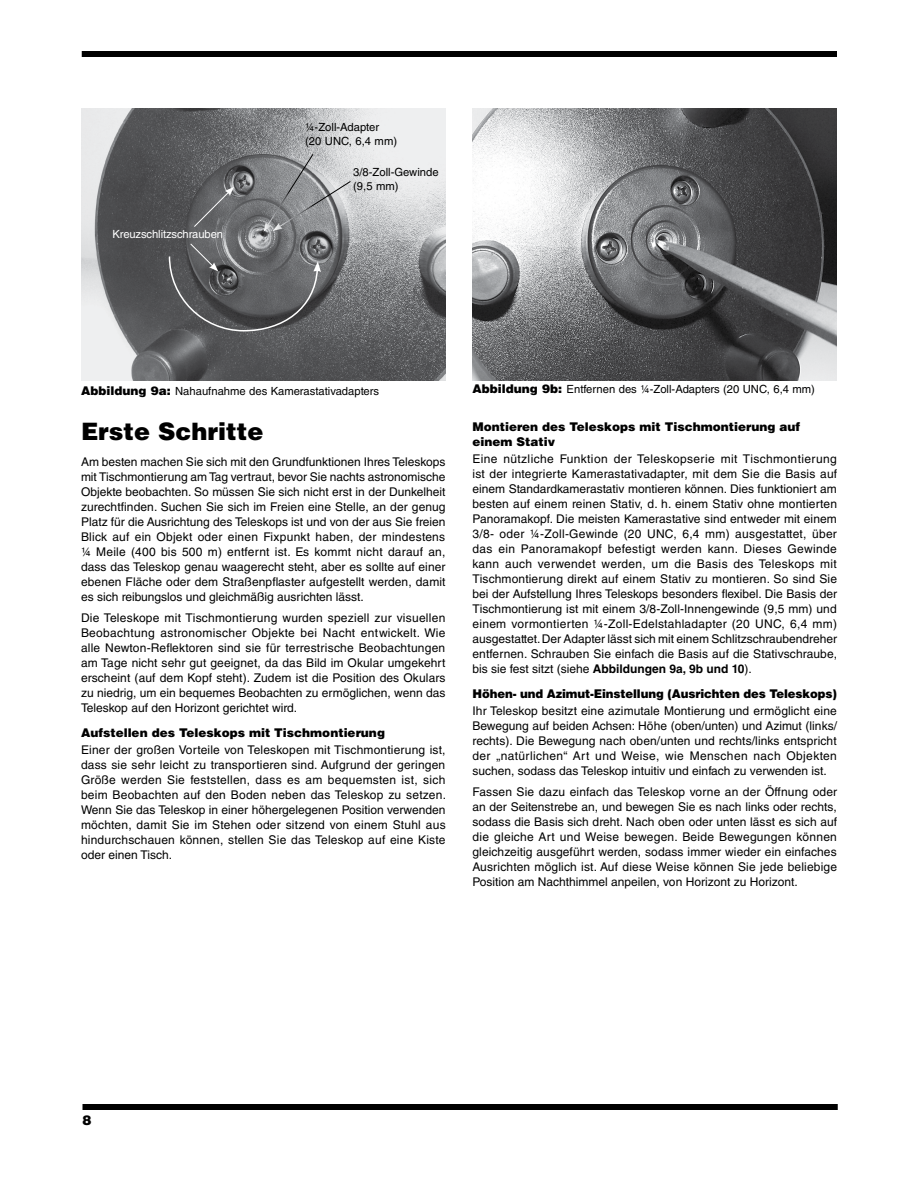
<style>
.page{position:relative;width:918px;height:1188px;background:#fff}
.page>*{position:absolute;margin:0;border:0;box-sizing:border-box;transform-origin:0 0}
.IN_Section_Head{font:900 24px "Helvetica LT Std";color:#000}
.t1{font:900 13.5px "Helvetica LT Std";color:#000}
.IN_Body_Text{font:12px/15px "Helvetica LT Std";color:#000;text-align:justify}
.IN_Section_Subhead{font:900 12px/15px "Helvetica LT Std";color:#000}
.IN_Caption{font:11.25px/13.5px "Helvetica LT Std";color:#000}
.t2{font:11.25px "Helvetica LT Std";letter-spacing:-.01em;color:#fff}
.s1{font-weight:900;font-size:12px}
.s2{font-weight:700}
</style>
<div class="page">
<div style="left:82px;top:51px;width:755px;height:6px;background:#000"></div>
<div style="left:82px;top:1104px;width:756px;height:6px;background:#000"></div>
<img style="left:81px;top:108px;width:365px;height:273px">
<img style="left:472px;top:108px;width:365px;height:273px">
<svg style="left:193px;top:187px;width:41px;height:41px;background:#6b6c6f"></svg>
<svg style="left:168px;top:243px;width:153px;height:89px;background:#606163"></svg>
<svg style="left:264px;top:153px;width:87px;height:79px;background:#9c9da0"></svg>
<p class="IN_Caption" style="left:305px;top:121px;width:93px">¼-Zoll-Adapter (20 UNC, 6,4 mm)</p>
<p class="t2" style="left:113px;top:228px;width:112px">Kreuzschlitzschrauben</p>
<p class="IN_Caption" style="left:353px;top:166px;width:87px">3/8-Zoll-Gewinde (9,5 mm)</p>
<p class="IN_Caption" style="left:81px;top:384px;width:300px"><span class="s1">Abbildung 9a:</span> Nahaufnahme des Kamerastativadapters</p>
<p class="IN_Caption" style="left:472px;top:383px;width:344px"><span class="s1">Abbildung 9b:</span> Entfernen des ¼-Zoll-Adapters (20 UNC, 6,4 mm)</p>
<h1 class="IN_Section_Head" style="left:81px;top:416px;width:184px">Erste Schritte</h1>
<p class="IN_Body_Text" style="left:81px;top:454px;width:366px">Am besten machen Sie sich mit den Grundfunktionen Ihres Teleskops mit Tischmontierung am Tag vertraut, bevor Sie nachts astronomische Objekte beobachten. So müssen Sie sich nicht erst in der Dunkelheit zurechtfinden. Suchen Sie sich im Freien eine Stelle, an der genug Platz für die Ausrichtung des Teleskops ist und von der aus Sie freien Blick auf ein Objekt oder einen Fixpunkt haben, der mindestens ¼ Meile (400 bis 500 m) entfernt ist. Es kommt nicht darauf an, dass das Teleskop genau waagerecht steht, aber es sollte auf einer ebenen Fläche oder dem Straßenpflaster aufgestellt werden, damit es sich reibungslos und gleichmäßig ausrichten lässt.</p>
<p class="IN_Body_Text" style="left:81px;top:610px;width:366px">Die Teleskope mit Tischmontierung wurden speziell zur visuellen Beobachtung astronomischer Objekte bei Nacht entwickelt. Wie alle Newton-Reflektoren sind sie für terrestrische Beobachtungen am Tage nicht sehr gut geeignet, da das Bild im Okular umgekehrt erscheint (auf dem Kopf steht). Zudem ist die Position des Okulars zu niedrig, um ein bequemes Beobachten zu ermöglichen, wenn das Teleskop auf den Horizont gerichtet wird.</p>
<h2 class="IN_Section_Subhead" style="left:81px;top:725px;width:306px">Aufstellen des Teleskops mit Tischmontierung</h2>
<p class="IN_Body_Text" style="left:81px;top:742px;width:367px">Einer der großen Vorteile von Teleskopen mit Tischmontierung ist, dass sie sehr leicht zu transportieren sind. Aufgrund der geringen Größe werden Sie feststellen, dass es am bequemsten ist, sich beim Beobachten auf den Boden neben das Teleskop zu setzen.<br>Wenn Sie das Teleskop in einer höhergelegenen Position verwenden möchten, damit Sie im Stehen oder sitzend von einem Stuhl aus hindurchschauen können, stellen Sie das Teleskop auf eine Kiste oder einen Tisch.</p>
<h2 class="IN_Section_Subhead" style="left:472px;top:419px;width:329px">Montieren des Teleskops mit Tischmontierung auf einem Stativ</h2>
<p class="IN_Body_Text" style="left:472px;top:451px;width:366px">Eine nützliche Funktion der Teleskopserie mit Tischmontierung ist der integrierte Kamerastativadapter, mit dem Sie die Basis auf einem Standardkamerastativ montieren können. Dies funktioniert am besten auf einem reinen Stativ, d. h. einem Stativ ohne montierten Panoramakopf. Die meisten Kamerastative sind entweder mit einem 3/8- oder ¼-Zoll-Gewinde (20 UNC, 6,4 mm) ausgestattet, über das ein Panoramakopf befestigt werden kann. Dieses Gewinde kann auch verwendet werden, um die Basis des Teleskops mit Tischmontierung direkt auf einem Stativ zu montieren. So sind Sie bei der Aufstellung Ihres Teleskops besonders flexibel. Die Basis der Tischmontierung ist mit einem 3/8-Zoll-Innengewinde (9,5 mm) und einem vormontierten ¼-Zoll-Edelstahladapter (20 UNC, 6,4 mm) ausgestattet. Der Adapter lässt sich mit einem Schlitzschraubendreher entfernen. Schrauben Sie einfach die Basis auf die Stativschraube, bis sie fest sitzt (siehe <span class="s2">Abbildungen 9a, 9b und 10</span>).</p>
<h2 class="IN_Section_Subhead" style="left:472px;top:686px;width:366px">Höhen- und Azimut-Einstellung (Ausrichten des Teleskops)</h2>
<p class="IN_Body_Text" style="left:472px;top:703px;width:366px">Ihr Teleskop besitzt eine azimutale Montierung und ermöglicht eine Bewegung auf beiden Achsen: Höhe (oben/unten) und Azimut (links/ rechts). Die Bewegung nach oben/unten und rechts/links entspricht der „natürlichen“ Art und Weise, wie Menschen nach Objekten suchen, sodass das Teleskop intuitiv und einfach zu verwenden ist.</p>
<p class="IN_Body_Text" style="left:472px;top:784px;width:366px">Fassen Sie dazu einfach das Teleskop vorne an der Öffnung oder an der Seitenstrebe an, und bewegen Sie es nach links oder rechts, sodass die Basis sich dreht. Nach oben oder unten lässt es sich auf die gleiche Art und Weise bewegen. Beide Bewegungen können gleichzeitig ausgeführt werden, sodass immer wieder ein einfaches Ausrichten möglich ist. Auf diese Weise können Sie jede beliebige Position am Nachthimmel anpeilen, von Horizont zu Horizont.</p>
<p class="t1" style="left:82px;top:1111px;width:11px">8</p>
</div>
